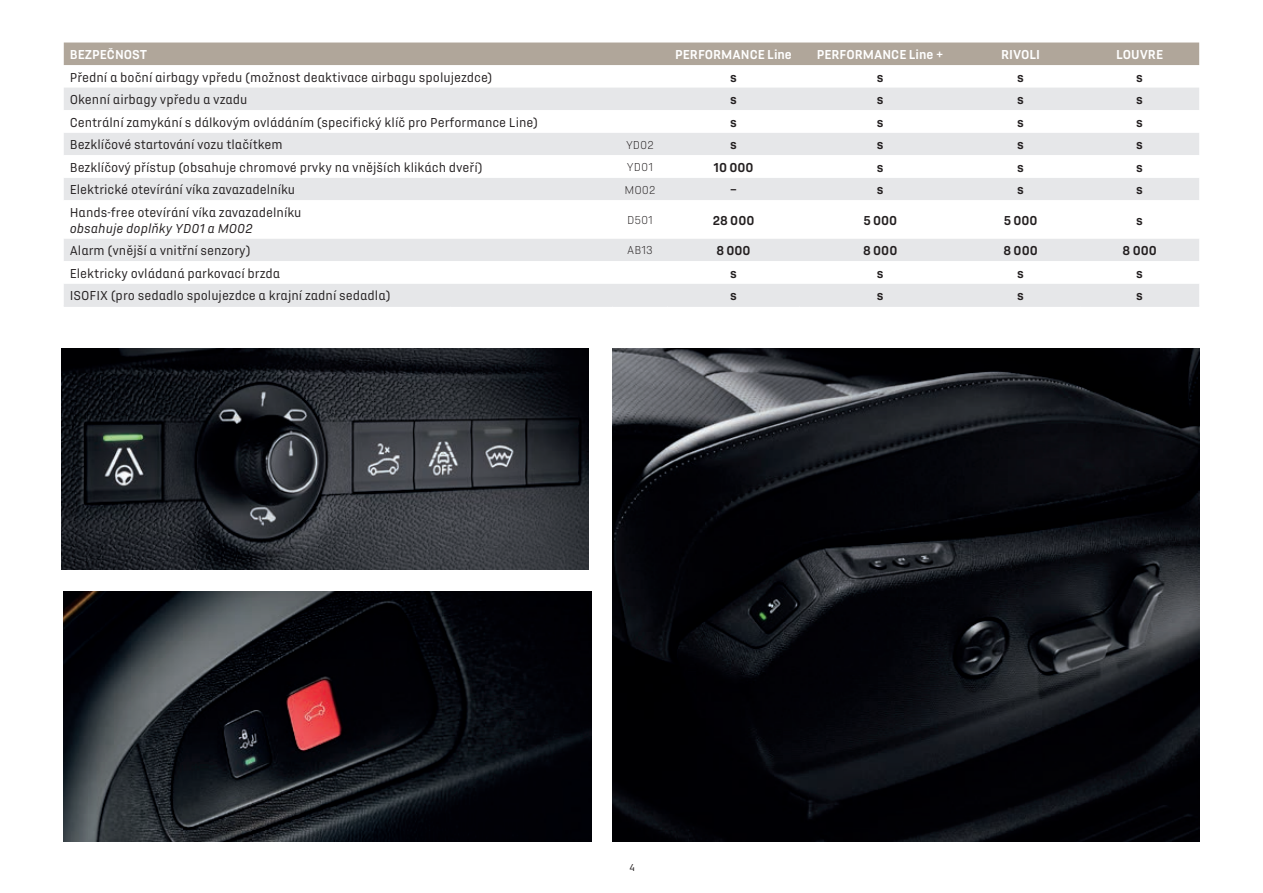
<style>
.page{position:relative;width:1263px;height:893px;background:#fff}
.page>*{position:absolute;margin:0;border:0;box-sizing:border-box;transform-origin:0 0}
.t1{font:13.5px "DS Automobiles";color:#231f20}
.t2{font:700 13.5px "DS Automobiles";color:#231f20}
.t3{font:700 13.5px "DS Automobiles";color:#fff}
.t4{font:italic 13.5px "DS Automobiles";color:#231f20}
.t5{font:300 12px "DS Automobiles";color:#231f20}
.t6{font:10.5px "DS Automobiles";color:#231f20}
</style>
<div class="page">
<div style="left:64px;top:43px;width:1135px;height:22px;background:#b0a69a"></div>
<div style="left:64px;top:88px;width:1135px;height:217px;background:#e6e7e9"></div>
<svg style="left:64px;top:110px;width:1135px;height:174px"></svg>
<hr style="left:64px;top:305px;width:387px;height:2px;background:#e6e7e9">
<hr style="left:451px;top:305px;width:161px;height:2px;background:#e6e7e9">
<hr style="left:612px;top:305px;width:56px;height:2px;background:#e6e7e9">
<hr style="left:668px;top:305px;width:131px;height:2px;background:#e6e7e9">
<hr style="left:799px;top:305px;width:162px;height:2px;background:#e6e7e9">
<hr style="left:961px;top:305px;width:119px;height:2px;background:#e6e7e9">
<hr style="left:1080px;top:305px;width:119px;height:2px;background:#e6e7e9">
<img style="left:62px;top:349px;width:527px;height:221px">
<img style="left:612px;top:349px;width:587px;height:493px">
<img style="left:64px;top:591px;width:527px;height:251px">
<p class="t3" style="left:70px;top:46px;width:79px">BEZPEČNOST</p>
<p class="t3" style="left:675px;top:46px;width:118px">PERFORMANCE Line</p>
<p class="t3" style="left:817px;top:46px;width:129px">PERFORMANCE Line +</p>
<p class="t3" style="left:1001px;top:46px;width:38px">RIVOLI</p>
<p class="t3" style="left:1116px;top:46px;width:49px">LOUVRE</p>
<p class="t1" style="left:70px;top:69px;width:424px">Přední a boční airbagy vpředu (možnost deaktivace airbagu spolujezdce)</p>
<p class="t2" style="left:730px;top:68px;width:8px">s</p>
<p class="t2" style="left:877px;top:68px;width:8px">s</p>
<p class="t2" style="left:1017px;top:68px;width:8px">s</p>
<p class="t2" style="left:1136px;top:68px;width:8px">s</p>
<p class="t1" style="left:70px;top:91px;width:179px">Okenní airbagy vpředu a vzadu</p>
<p class="t2" style="left:730px;top:91px;width:8px">s</p>
<p class="t2" style="left:877px;top:91px;width:8px">s</p>
<p class="t2" style="left:1017px;top:91px;width:8px">s</p>
<p class="t2" style="left:1136px;top:91px;width:8px">s</p>
<p class="t1" style="left:70px;top:114px;width:470px">Centrální zamykání s dálkovým ovládáním (specifický klíč pro Performance Line)</p>
<p class="t2" style="left:730px;top:113px;width:8px">s</p>
<p class="t2" style="left:877px;top:113px;width:8px">s</p>
<p class="t2" style="left:1017px;top:113px;width:8px">s</p>
<p class="t2" style="left:1136px;top:113px;width:8px">s</p>
<p class="t1" style="left:70px;top:136px;width:214px">Bezklíčové startování vozu tlačítkem</p>
<p class="t5" style="left:626px;top:137px;width:29px">YD02</p>
<p class="t2" style="left:730px;top:136px;width:8px">s</p>
<p class="t2" style="left:877px;top:136px;width:8px">s</p>
<p class="t2" style="left:1017px;top:136px;width:8px">s</p>
<p class="t2" style="left:1136px;top:136px;width:8px">s</p>
<p class="t1" style="left:70px;top:159px;width:414px">Bezklíčový přístup (obsahuje chromové prvky na vnějších klikách dveří)</p>
<p class="t5" style="left:627px;top:160px;width:28px">YD01</p>
<p class="t2" style="left:714px;top:158px;width:41px">10 000</p>
<p class="t2" style="left:877px;top:158px;width:8px">s</p>
<p class="t2" style="left:1017px;top:158px;width:8px">s</p>
<p class="t2" style="left:1136px;top:158px;width:8px">s</p>
<p class="t1" style="left:70px;top:181px;width:227px">Elektrické otevírání víka zavazadelníku</p>
<p class="t5" style="left:624px;top:183px;width:33px">MO02</p>
<p class="t2" style="left:730px;top:181px;width:8px">–</p>
<p class="t2" style="left:877px;top:181px;width:8px">s</p>
<p class="t2" style="left:1017px;top:181px;width:8px">s</p>
<p class="t2" style="left:1136px;top:181px;width:8px">s</p>
<p class="t1" style="left:70px;top:204px;width:233px">Hands-free otevírání víka zavazadelníku</p>
<p class="t4" style="left:70px;top:220px;width:184px">obsahuje doplňky YD01 a MO02</p>
<p class="t5" style="left:627px;top:213px;width:27px">D501</p>
<p class="t2" style="left:713px;top:211px;width:43px">28 000</p>
<p class="t2" style="left:863px;top:211px;width:35px">5 000</p>
<p class="t2" style="left:1004px;top:211px;width:35px">5 000</p>
<p class="t2" style="left:1136px;top:211px;width:8px">s</p>
<p class="t1" style="left:70px;top:242px;width:182px">Alarm (vnější a vnitřní senzory)</p>
<p class="t5" style="left:627px;top:243px;width:27px">AB13</p>
<p class="t2" style="left:716px;top:242px;width:36px">8 000</p>
<p class="t2" style="left:863px;top:242px;width:36px">8 000</p>
<p class="t2" style="left:1003px;top:242px;width:36px">8 000</p>
<p class="t2" style="left:1122px;top:242px;width:36px">8 000</p>
<p class="t1" style="left:70px;top:265px;width:212px">Elektricky ovládaná parkovací brzda</p>
<p class="t2" style="left:730px;top:264px;width:8px">s</p>
<p class="t2" style="left:877px;top:264px;width:8px">s</p>
<p class="t2" style="left:1017px;top:264px;width:8px">s</p>
<p class="t2" style="left:1136px;top:264px;width:8px">s</p>
<p class="t1" style="left:70px;top:287px;width:322px">ISOFIX (pro sedadlo spolujezdce a krajní zadní sedadla)</p>
<p class="t2" style="left:730px;top:287px;width:8px">s</p>
<p class="t2" style="left:877px;top:287px;width:8px">s</p>
<p class="t2" style="left:1017px;top:287px;width:8px">s</p>
<p class="t2" style="left:1136px;top:287px;width:8px">s</p>
<p class="t6" style="left:629px;top:861px;width:7px">4</p>
</div>
